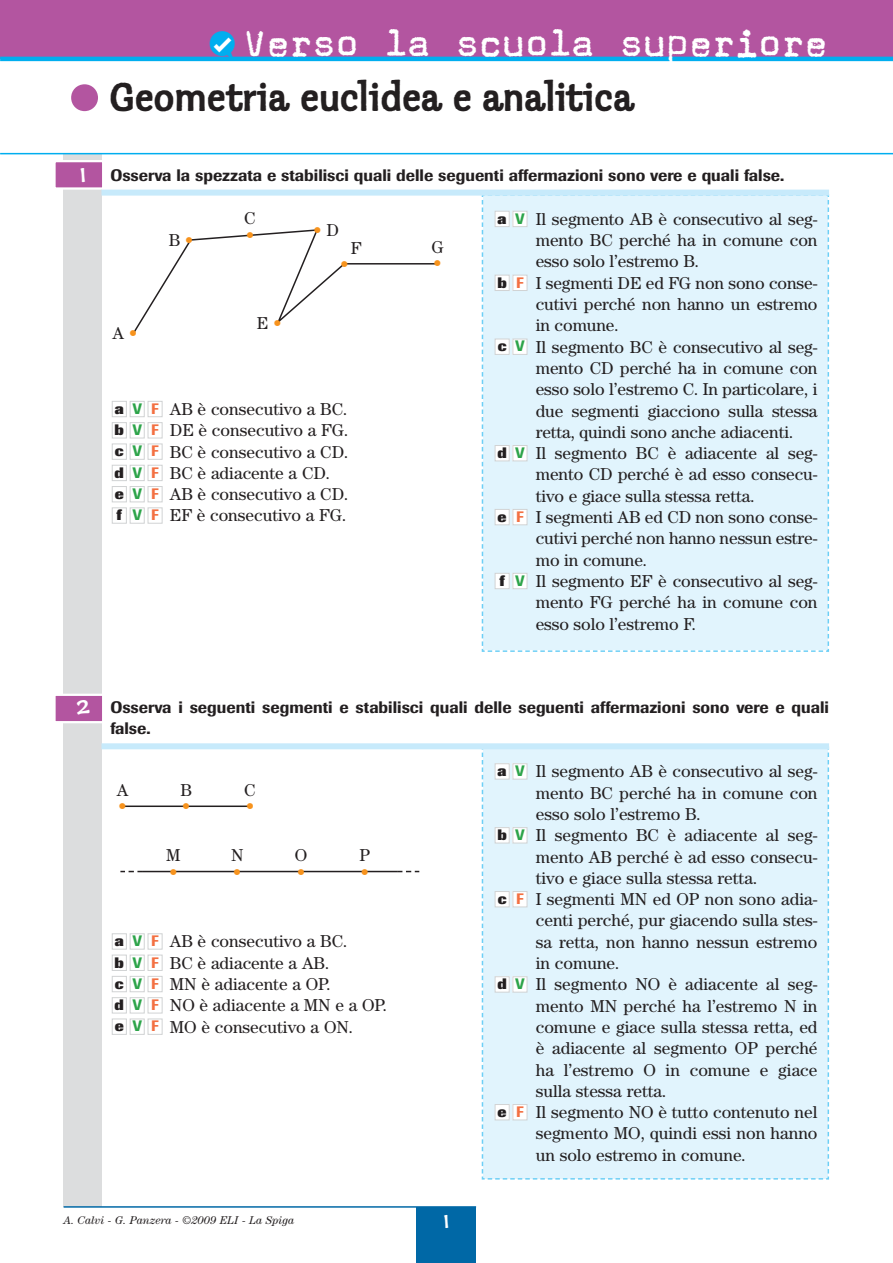
<style>
.page{position:relative;width:893px;height:1263px;background:#fff}
.page>*{position:absolute;margin:0;border:0;box-sizing:border-box;transform-origin:0 0}
.t1{font:42px "Klepto ITC";color:#231f20}
.t2{font:42px "Magda";color:#fff}
.t3{font:19.5px "FM Black Cherry Moon BT";color:#fff}
.t4{font:17.25px/21.3px "Century";color:#231f20}
.t5{font:17.25px "Century";color:#f7931d}
.t6{font:500 16.5px/21.3px "Imago";color:#231f20}
.t7{font:800 15px "Imago";color:#231f20}
.t8{font:italic 11.25px "Century";color:#231f20}
.s1{font-family:"Century";font-size:78px;color:#b355a0}
.s2{font-family:"FM Black Cherry Moon BT";font-weight:400;font-size:21px;color:#fff}
.s3{color:#f7931d}
.s4{color:#231f20}
.s5{font-weight:500;color:#2da44a}
.s6{font-weight:500;color:#f37042}
.s7{font-family:"Imago";font-weight:800;font-size:15px}
.s8{font-family:"Imago";font-weight:500;font-size:15px;color:#2da44a}
.s9{font-family:"Imago";font-weight:500;font-size:15px;color:#f37042}
</style>
<div class="page">
<div style="left:481px;top:746px;width:349px;height:434px;background:#e1f4fd"></div>
<div style="left:481px;top:194px;width:349px;height:458px;background:#e1f4fd"></div>
<div style="left:416px;top:1207px;width:60px;height:56px;background:#0068a6"></div>
<div style="left:64px;top:154px;width:38px;height:1053px;background:#dcddde"></div>
<div style="left:0;top:0;width:893px;height:59px;background:#b355a0"></div>
<hr style="left:0;top:57px;width:893px;height:4px;background:#00aeef">
<hr style="left:0;top:153px;width:893px;height:1px;background:#00aeef">
<div style="left:55px;top:695px;width:48px;height:27px;background:#b355a0"></div>
<div style="left:53px;top:694px;width:51px;height:29px;border:2px solid #fff"></div>
<div style="left:55px;top:161px;width:48px;height:28px;background:#b355a0"></div>
<div style="left:53px;top:160px;width:51px;height:30px;border:2px solid #fff"></div>
<div style="left:101px;top:190px;width:728px;height:6px;background:#c7eafb"></div>
<div style="left:101px;top:743px;width:728px;height:6px;background:#c7eafb"></div>
<div style="left:148px;top:1019px;width:14px;height:16px;border:1px solid #d1d3d4"></div>
<div style="left:130px;top:1019px;width:15px;height:16px;border:1px solid #d1d3d4"></div>
<div style="left:112px;top:1019px;width:15px;height:16px;border:1px solid #d1d3d4"></div>
<div style="left:148px;top:997px;width:14px;height:16px;border:1px solid #d1d3d4"></div>
<div style="left:130px;top:997px;width:15px;height:16px;border:1px solid #d1d3d4"></div>
<div style="left:112px;top:997px;width:15px;height:16px;border:1px solid #d1d3d4"></div>
<div style="left:148px;top:976px;width:14px;height:16px;border:1px solid #d1d3d4"></div>
<div style="left:130px;top:976px;width:15px;height:16px;border:1px solid #d1d3d4"></div>
<div style="left:112px;top:976px;width:15px;height:16px;border:1px solid #d1d3d4"></div>
<div style="left:148px;top:955px;width:14px;height:16px;border:1px solid #d1d3d4"></div>
<div style="left:130px;top:955px;width:15px;height:16px;border:1px solid #d1d3d4"></div>
<div style="left:112px;top:955px;width:15px;height:16px;border:1px solid #d1d3d4"></div>
<div style="left:148px;top:933px;width:14px;height:17px;border:1px solid #d1d3d4"></div>
<div style="left:130px;top:933px;width:15px;height:17px;border:1px solid #d1d3d4"></div>
<div style="left:112px;top:933px;width:15px;height:17px;border:1px solid #d1d3d4"></div>
<div style="left:148px;top:507px;width:14px;height:17px;border:1px solid #d1d3d4"></div>
<div style="left:130px;top:507px;width:15px;height:17px;border:1px solid #d1d3d4"></div>
<div style="left:112px;top:507px;width:15px;height:17px;border:1px solid #d1d3d4"></div>
<div style="left:148px;top:486px;width:14px;height:16px;border:1px solid #d1d3d4"></div>
<div style="left:130px;top:486px;width:15px;height:16px;border:1px solid #d1d3d4"></div>
<div style="left:112px;top:486px;width:15px;height:16px;border:1px solid #d1d3d4"></div>
<div style="left:148px;top:465px;width:14px;height:16px;border:1px solid #d1d3d4"></div>
<div style="left:130px;top:465px;width:15px;height:16px;border:1px solid #d1d3d4"></div>
<div style="left:112px;top:465px;width:15px;height:16px;border:1px solid #d1d3d4"></div>
<div style="left:148px;top:444px;width:14px;height:16px;border:1px solid #d1d3d4"></div>
<div style="left:130px;top:444px;width:15px;height:16px;border:1px solid #d1d3d4"></div>
<div style="left:112px;top:444px;width:15px;height:16px;border:1px solid #d1d3d4"></div>
<div style="left:148px;top:422px;width:14px;height:16px;border:1px solid #d1d3d4"></div>
<div style="left:130px;top:422px;width:15px;height:16px;border:1px solid #d1d3d4"></div>
<div style="left:112px;top:422px;width:15px;height:16px;border:1px solid #d1d3d4"></div>
<div style="left:148px;top:401px;width:14px;height:16px;border:1px solid #d1d3d4"></div>
<div style="left:130px;top:401px;width:15px;height:16px;border:1px solid #d1d3d4"></div>
<div style="left:112px;top:401px;width:15px;height:16px;border:1px solid #d1d3d4"></div>
<hr style="left:64px;top:1206px;width:412px;height:2px;background:#0068a6">
<hr style="left:122px;top:806px;width:129px;height:1px;background:#231f20">
<svg style="left:398px;top:871px;width:21px;height:1px"></svg>
<hr style="left:142px;top:871px;width:256px;height:1px;background:#231f20">
<svg style="left:120px;top:871px;width:22px;height:1px"></svg>
<svg style="left:133px;top:229px;width:305px;height:105px"></svg>
<svg style="left:64px;top:33px;width:765px;height:24px"></svg>
<h1 class="t2" style="left:243px;top:29px;width:586px">Verso la scuola superiore</h1>
<h1 class="t1" style="left:65px;top:78px;width:571px"><span class="s1">•</span>Geometria euclidea e analitica</h1>
<p class="t6" style="left:79px;top:166px;width:706px"><span class="s2">1</span> Osserva la spezzata e stabilisci quali delle seguenti affermazioni sono vere e quali false.</p>
<p class="t4" style="left:113px;top:324px;width:26px">A <span class="s3">•</span></p>
<p class="t4" style="left:169px;top:231px;width:26px">B <span class="s3">•</span></p>
<p class="t4" style="left:244px;top:209px;width:13px">C</p>
<p class="t5" style="left:246px;top:229px;width:10px">•</p>
<p class="t4" style="left:257px;top:314px;width:26px">E <span class="s3">•</span></p>
<p class="t5" style="left:313px;top:224px;width:27px">• <span class="s4">D</span></p>
<p class="t4" style="left:351px;top:239px;width:12px">F</p>
<p class="t5" style="left:340px;top:258px;width:10px">•</p>
<p class="t7" style="left:115px;top:403px;width:46px">a<span class="s5">V</span><span class="s6">F</span></p>
<p class="t7" style="left:115px;top:424px;width:46px">b<span class="s5">V</span><span class="s6">F</span></p>
<p class="t7" style="left:115px;top:446px;width:46px">c<span class="s5">V</span><span class="s6">F</span></p>
<p class="t7" style="left:115px;top:467px;width:46px">d<span class="s5">V</span><span class="s6">F</span></p>
<p class="t7" style="left:115px;top:488px;width:46px">e<span class="s5">V</span><span class="s6">F</span></p>
<p class="t7" style="left:117px;top:510px;width:44px">f<span class="s5">V</span><span class="s6">F</span></p>
<p class="t4" style="left:170px;top:400px;width:180px">AB è consecutivo a BC.<br>DE è consecutivo a FG.<br>BC è consecutivo a CD.<br>BC è adiacente a CD.<br>AB è consecutivo a CD.<br>EF è consecutivo a FG.</p>
<p class="t4" style="left:431px;top:238px;width:14px">G</p>
<p class="t5" style="left:433px;top:257px;width:10px">•</p>
<p class="t7" style="left:498px;top:213px;width:29px">a <span class="s5">V</span></p>
<p class="t7" style="left:497px;top:277px;width:28px">b <span class="s6">F</span></p>
<p class="t7" style="left:498px;top:341px;width:29px">c <span class="s5">V</span></p>
<p class="t7" style="left:497px;top:447px;width:29px">d <span class="s5">V</span></p>
<p class="t7" style="left:498px;top:511px;width:28px">e <span class="s6">F</span></p>
<p class="t7" style="left:499px;top:575px;width:27px">f <span class="s5">V</span></p>
<p class="t4" style="left:536px;top:210px;width:283px">Il segmento AB è consecutivo al seg&shy;mento BC perché ha in comune con esso solo l’estremo B.<br>I segmenti DE ed FG non sono conse&shy;cutivi perché non hanno un estremo in comune.<br>Il segmento BC è consecutivo al seg&shy;mento CD perché ha in comune con esso solo l’estremo C. In particolare, i due segmenti giacciono sulla stessa retta, quindi sono anche adiacenti.<br>Il segmento BC è adiacente al seg&shy;mento CD perché è ad esso consecu&shy;tivo e giace sulla stessa retta.<br>I segmenti AB ed CD non sono conse&shy;cutivi perché non hanno nessun estre&shy;mo in comune.<br>Il segmento EF è consecutivo al seg&shy;mento FG perché ha in comune con esso solo l’estremo F.</p>
<p class="t6" style="left:110px;top:698px;width:720px;text-indent:-35px"><span class="s2">2</span> Osserva i seguenti segmenti e stabilisci quali delle seguenti affermazioni sono vere e quali false.</p>
<p class="t4" style="left:117px;top:781px;width:13px">A</p>
<p class="t5" style="left:118px;top:800px;width:10px">•</p>
<p class="t4" style="left:181px;top:781px;width:13px">B</p>
<p class="t5" style="left:182px;top:800px;width:10px">•</p>
<p class="t4" style="left:166px;top:846px;width:16px">M</p>
<p class="t5" style="left:169px;top:866px;width:10px">•</p>
<p class="t4" style="left:244px;top:781px;width:13px">C</p>
<p class="t5" style="left:246px;top:800px;width:10px">•</p>
<p class="t4" style="left:231px;top:846px;width:14px">N</p>
<p class="t5" style="left:233px;top:866px;width:10px">•</p>
<p class="t4" style="left:295px;top:846px;width:14px">O</p>
<p class="t5" style="left:297px;top:866px;width:10px">•</p>
<p class="t4" style="left:360px;top:846px;width:12px">P</p>
<p class="t5" style="left:360px;top:866px;width:10px">•</p>
<p class="t4" style="left:170px;top:932px;width:179px">AB è consecutivo a BC.</p>
<p class="t4" style="left:170px;top:954px;width:161px">BC è adiacente a AB.</p>
<p class="t4" style="left:170px;top:975px;width:162px">MN è adiacente a OP.</p>
<p class="t4" style="left:170px;top:996px;width:219px">NO è adiacente a MN e a OP.</p>
<p class="t4" style="left:115px;top:1018px;width:240px"><span class="s7">e</span> <span class="s8">V</span> <span class="s9">F</span> MO è consecutivo a ON.</p>
<p class="t7" style="left:115px;top:936px;width:46px">a<span class="s5">V</span><span class="s6">F</span></p>
<p class="t7" style="left:115px;top:957px;width:46px">b<span class="s5">V</span><span class="s6">F</span></p>
<p class="t7" style="left:115px;top:978px;width:46px">c<span class="s5">V</span><span class="s6">F</span></p>
<p class="t7" style="left:115px;top:1000px;width:46px">d<span class="s5">V</span><span class="s6">F</span></p>
<p class="t8" style="left:64px;top:1217px;width:232px">A. Calvi - G. Panzera - ©2009 ELI - La Spiga</p>
<p class="t3" style="left:443px;top:1213px;width:8px">1</p>
<p class="t7" style="left:498px;top:766px;width:29px">a <span class="s5">V</span></p>
<p class="t7" style="left:497px;top:830px;width:29px">b <span class="s5">V</span></p>
<p class="t7" style="left:498px;top:893px;width:28px">c <span class="s6">F</span></p>
<p class="t7" style="left:497px;top:979px;width:29px">d <span class="s5">V</span></p>
<p class="t7" style="left:498px;top:1106px;width:28px">e <span class="s6">F</span></p>
<p class="t4" style="left:536px;top:762px;width:283px">Il segmento AB è consecutivo al seg&shy;mento BC perché ha in comune con esso solo l’estremo B.<br>Il segmento BC è adiacente al seg&shy;mento AB perché è ad esso consecu&shy;tivo e giace sulla stessa retta.<br>I segmenti MN ed OP non sono adia&shy;centi perché, pur giacendo sulla stes&shy;sa retta, non hanno nessun estremo in comune.<br>Il segmento NO è adiacente al seg&shy;mento MN perché ha l’estremo N in comune e giace sulla stessa retta, ed è adiacente al segmento OP perché ha l’estremo O in comune e giace sulla stessa retta.<br>Il segmento NO è tutto contenuto nel segmento MO, quindi essi non hanno un solo estremo in comune.</p>
</div>
